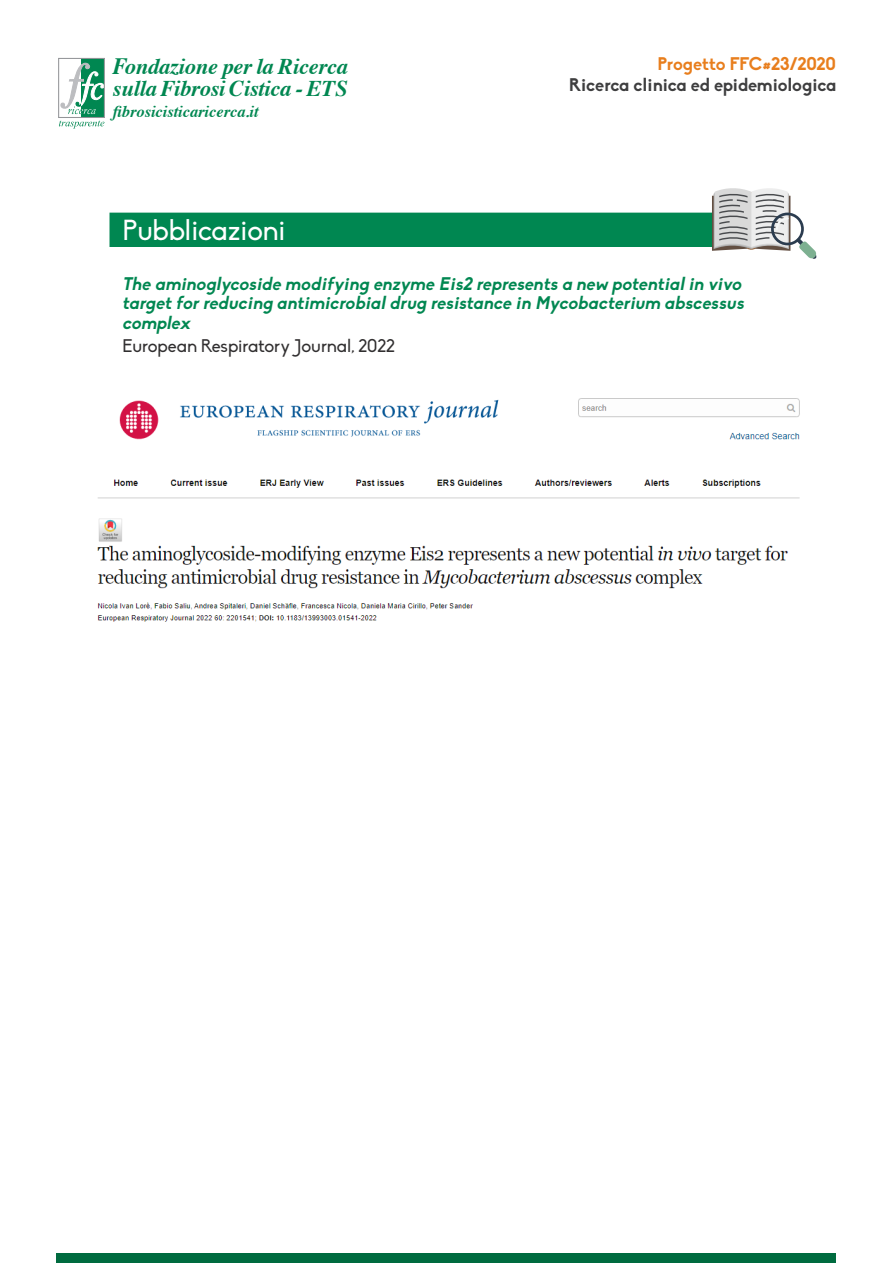
<style>
.page{position:relative;width:893px;height:1263px;background:#fff}
.page>*{position:absolute;margin:0;border:0;box-sizing:border-box;transform-origin:0 0}
.t1{font:28.5px "Biko";color:#fff}
.t2{font:italic 700 22.5px/22px "Times";letter-spacing:-.01em;color:#008751}
.t3{font:italic 700 18px/19.5px "Biko";color:#008751}
.t4{font:18px "Biko";color:#312f30}
.t5{font:700 18px "Biko";color:#3e3e3f}
.t6{font:700 18px "Biko";letter-spacing:-.015em;color:#e87e1d}
.t7{font:italic 700 16.35px "Times";color:#008751}
.s1{font-size:23.4px}
</style>
<div class="page">
<div style="left:82px;top:58px;width:22px;height:59px;background:#008751"></div>
<div style="left:58px;top:58px;width:47px;height:60px;border:1px solid #939598"></div>
<svg style="left:60px;top:63px;width:44px;height:51px"></svg>
<svg style="left:59px;top:120px;width:45px;height:8px"></svg>
<div style="left:57px;top:1253px;width:779px;height:10px;background:#006b3f"></div>
<svg style="left:110px;top:188px;width:707px;height:71px"></svg>
<img style="left:97px;top:398px;width:703px;height:224px">
<p class="t2" style="left:113px;top:53px;width:237px"><span class="s1">F</span>ondazione per la Ricerca sulla Fibrosi Cistica - ETS</p>
<p class="t7" style="left:113px;top:96px;width:147px">fibrosicisticaricerca.it</p>
<p class="t1" style="left:123px;top:214px;width:164px">Pubblicazioni</p>
<p class="t6" style="left:657px;top:53px;width:180px">Progetto FFC#23/2020</p>
<p class="t5" style="left:569px;top:74px;width:268px">Ricerca clinica ed epidemiologica</p>
<p class="t3" style="left:122px;top:274px;width:627px">The aminoglycoside modifying enzyme Eis2 represents a new potentialin vivo targetforreducing antimicrobialdrug resistance in Mycobacterium abscessus complex</p>
<p class="t4" style="left:122px;top:336px;width:274px">European Respiratory Journal, 2022</p>
</div>
